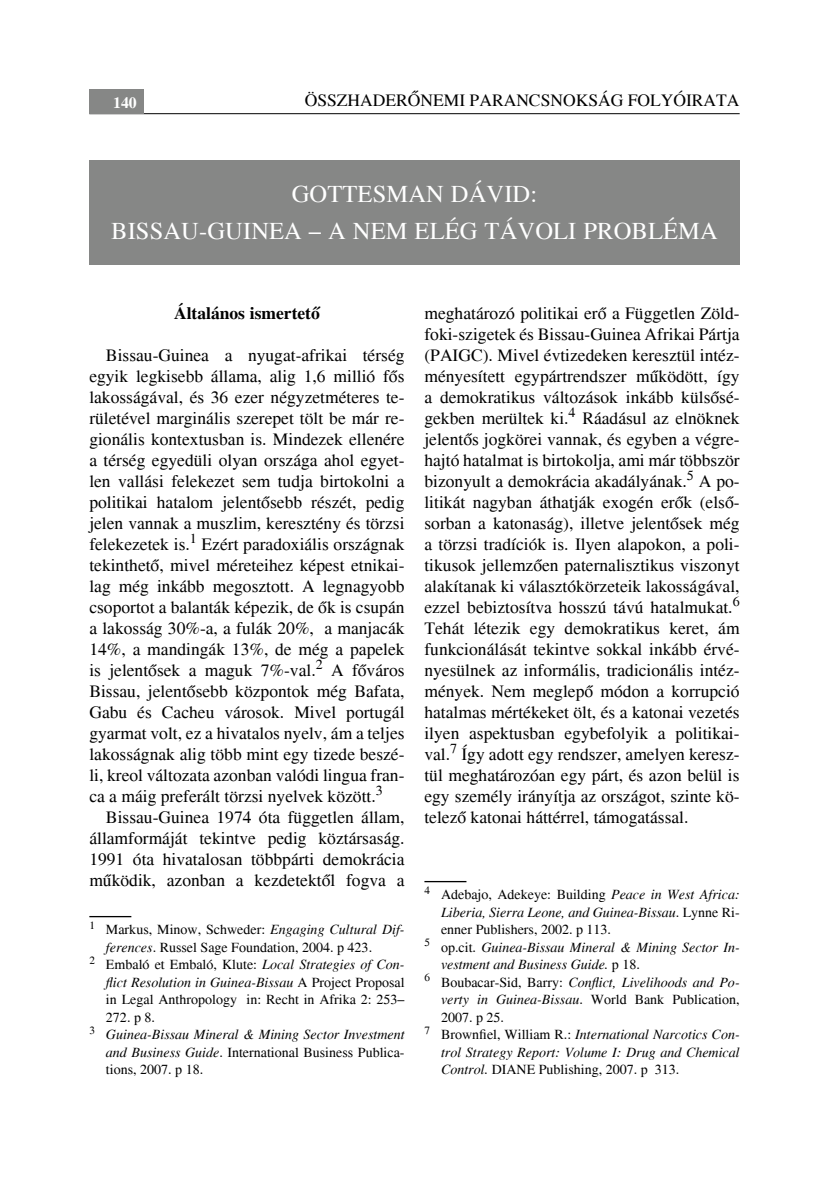
<style>
.page{position:relative;width:834px;height:1181px;background:#fff}
.page>*{position:absolute;margin:0;border:0;box-sizing:border-box;transform-origin:0 0}
.t1{font:24.5px "Times";letter-spacing:.005em;color:#fff}
.t2{font:17.5px/21px "Times";color:#000;text-align:justify}
.t3{font:700 17.5px "Times";color:#000}
.t4{font:700 15.75px "Times";color:#fff}
.t5{font:14px "Times";color:#000}
.t6{font:italic 14px "Times";color:#000}
.s1{font-style:italic}
.s2{font-style:normal}
</style>
<div class="page">
<hr style="left:89px;top:113px;width:650px;height:1px;background:#000">
<div style="left:89px;top:89px;width:55px;height:25px;background:#868786"></div>
<hr style="left:89px;top:916px;width:42px;height:1px;background:#000">
<hr style="left:424px;top:881px;width:42px;height:1px;background:#000">
<div style="left:89px;top:160px;width:650px;height:105px;background:#868786"></div>
<p class="t4" style="left:113px;top:93px;width:25px">140</p>
<p class="t2" style="left:305px;top:90px;width:436px">Összhaderőnemi Parancsnokság folyóirata</p>
<h1 class="t1" style="left:292px;top:180px;width:36px">Gottesman</h1>
<h1 class="t1" style="left:451px;top:180px;width:34px">Dávid</h1>
<h1 class="t1" style="left:530px;top:180px;width:8px">:</h1>
<h1 class="t1" style="left:111px;top:217px;width:32px">Bissau</h1>
<h1 class="t1" style="left:199px;top:217px;width:43px">-Guinea</h1>
<h1 class="t1" style="left:309px;top:217px;width:63px">– a nem</h1>
<h1 class="t1" style="left:414px;top:217px;width:87px">elégtávoli</h1>
<h1 class="t1" style="left:583px;top:217px;width:17px">probl</h1>
<h1 class="t1" style="left:663px;top:217px;width:36px">éma</h1>
<p class="t3" style="left:174px;top:302px;width:147px">Általános ismertető</p>
<p class="t2" style="left:89px;top:345px;width:317px;text-indent:17px">Bissau-Guinea a nyugat-afrikai térség egyik legkisebb állama, alig 1,6 millió fős lakosságával, és 36 ezer négyzetméteres te&shy;rületével marginális szerepet tölt be már re&shy;gionális kontextusban is. Mindezek ellenére a térség egyedüli olyan országa ahol egyet&shy;len vallási felekezet sem tudja birtokolni a politikai hatalom jelentősebb részét, pedig jelen vannak a muszlim, keresztény és törzsi felekezetek is.<sup>1</sup> Ezért paradoxiális országnak tekinthető, mivel méreteihez képest etnikai&shy;lag még inkább megosztott. A legnagyobb csoportot a balanták képezik, de ők is csupán a lakosság 30%-a, a fulák 20%, a manjacák 14%, a mandingák 13%, de még a papelek is jelentősek a maguk 7%-val.<sup>2</sup> A főváros Bissau, jelentősebb központok még Bafata, Gabu és Cacheu városok. Mivel portugál gyarmat volt, ez a hivatalos nyelv, ám a teljes lakosságnak alig több mint egy tizede beszé&shy;li, kreol változata azonban valódi lingua fran&shy;ca a máig preferált törzsi nyelvek között.<sup>3</sup></p>
<p class="t2" style="left:89px;top:807px;width:317px;text-indent:17px">Bissau-Guinea 1974 óta független állam, államformáját tekintve pedig köztársaság.<br>1991 óta hivatalosan többpárti demokrácia működik, azonban a kezdetektől fogva a</p>
<p class="t5" style="left:89px;top:921px;width:316px"><sup>1</sup> Markus, Minow, Schweder: <span class="s1">Engaging Cultural Dif-</span></p>
<p class="t5" style="left:106px;top:939px;width:267px"><span class="s1">ferences</span>. Russel Sage Foundation, 2004. p 423.</p>
<p class="t5" style="left:89px;top:956px;width:316px"><sup>2</sup> Embaló et Embaló, Klute: <span class="s1">Local Strategies of Con-</span></p>
<p class="t6" style="left:106px;top:974px;width:300px">flict Resolution in Guinea-Bissau <span class="s2">A Project Proposal</span></p>
<p class="t5" style="left:106px;top:991px;width:300px">in Legal Anthropology in: Recht in Afrika 2: 253–</p>
<p class="t5" style="left:106px;top:1009px;width:50px">272. p 8.</p>
<p class="t6" style="left:89px;top:1026px;width:317px"><sup>3</sup> Guinea-Bissau Mineral &amp; Mining Sector Investment</p>
<p class="t5" style="left:106px;top:1044px;width:300px"><span class="s1">and Business Guide</span>. International Business Publica-</p>
<p class="t5" style="left:106px;top:1061px;width:99px">tions, 2007. p 18.</p>
<p class="t2" style="left:424px;top:303px;width:317px">meghatározó politikai erő a Független Zöld&shy;foki-szigetek és Bissau-Guinea Afrikai Pártja (PAIGC). Mivel évtizedeken keresztül intéz&shy;ményesített egypártrendszer működött, így a demokratikus változások inkább külsősé&shy;gekben merültek ki.<sup>4</sup> Ráadásul az elnöknek jelentős jogkörei vannak, és egyben a végre&shy;hajtó hatalmat is birtokolja, ami már többször bizonyult a demokrácia akadályának.<sup>5</sup> A po&shy;litikát nagyban áthatják exogén erők (első&shy;sorban a katonaság), illetve jelentősek még a törzsi tradíciók is. Ilyen alapokon, a poli&shy;tikusok jellemzően paternalisztikus viszonyt alakítanak ki választókörzeteik lakosságával, ezzel bebiztosítva hosszú távú hatalmukat.<sup>6<br></sup>Tehát létezik egy demokratikus keret, ám funkcionálását tekintve sokkal inkább érvé&shy;nyesülnek az informális, tradicionális intéz&shy;mények. Nem meglepő módon a korrupció hatalmas mértékeket ölt, és a katonai vezetés ilyen aspektusban egybefolyik a politikai&shy;val.<sup>7</sup> Így adott egy rendszer, amelyen keresz&shy;tül meghatározóan egy párt, és azon belül is egy személy irányítja az országot, szinte kö&shy;telező katonai háttérrel, támogatással.</p>
<p class="t5" style="left:424px;top:886px;width:316px"><sup>4</sup> Adebajo, Adekeye: Building <span class="s1">Peace in West Africa:</span></p>
<p class="t6" style="left:441px;top:904px;width:300px">Liberia, Sierra Leone, and Guinea-Bissau<span class="s2">. Lynne Ri-</span></p>
<p class="t5" style="left:441px;top:921px;width:171px">enner Publishers, 2002. p 113.</p>
<p class="t6" style="left:424px;top:939px;width:316px"><sup>5</sup> <span class="s2">op.cit.</span> Guinea-Bissau Mineral &amp; Mining Sector In-</p>
<p class="t6" style="left:441px;top:956px;width:200px">vestment and Business Guide. <span class="s2">p 18.</span></p>
<p class="t6" style="left:424px;top:974px;width:315px"><sup>6</sup> <span class="s2">Boubacar-Sid, Barry:</span> Conflict, Livelihoods and Po-</p>
<p class="t5" style="left:441px;top:991px;width:300px"><span class="s1">verty in Guinea-Bissau</span>. World Bank Publication,</p>
<p class="t5" style="left:441px;top:1009px;width:64px">2007. p 25.</p>
<p class="t6" style="left:424px;top:1026px;width:316px"><sup>7</sup> <span class="s2">Brownfiel, William R.:</span> International Narcotics Con-</p>
<p class="t6" style="left:441px;top:1044px;width:300px">trol Strategy Report: Volume I: Drug and Chemical</p>
<p class="t5" style="left:441px;top:1061px;width:240px"><span class="s1">Control.</span> DIANE Publishing, 2007. p 313.</p>
</div>
